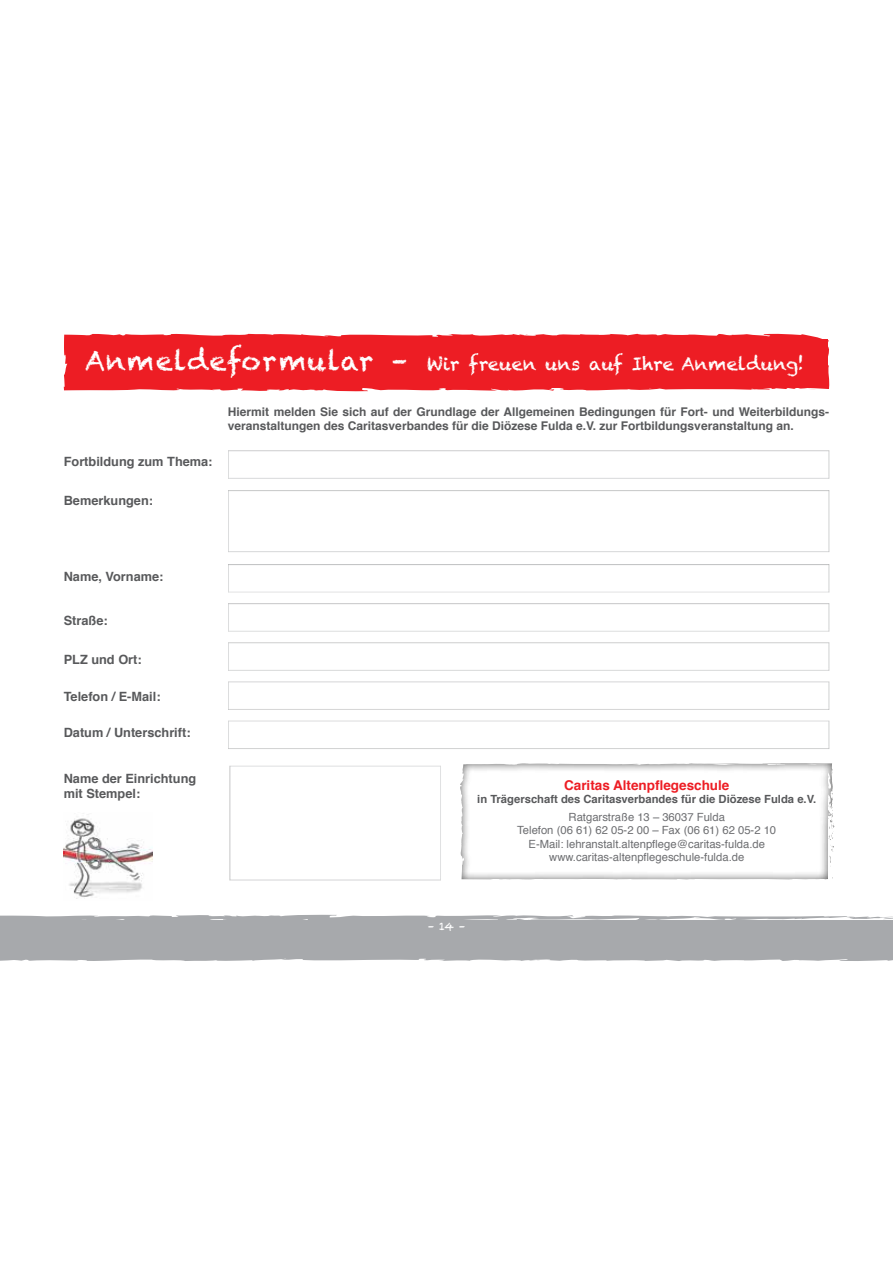
<style>
.page{position:relative;width:893px;height:1263px;background:#fff}
.page>*{position:absolute;margin:0;border:0;box-sizing:border-box;transform-origin:0 0}
.t1{font:18px "Chalkduster";color:#fff}
.t2{font:700 13.5px "Helvetica";color:#ed1d24}
.t3{font:700 12.75px/15.3px "Helvetica";color:#58595b}
.t4{font:700 12px/14.4px "Helvetica";color:#58595b}
.t5{font:11.25px/13.5px "Helvetica";color:#6d6e71;text-align:center}
.t6{font:700 11.25px "Helvetica";color:#58595b}
.t7{font:10.65px "Chalkduster";color:#fff}
.s1{font-size:27px}
</style>
<div class="page">
<svg style="left:0;top:914px;width:893px;height:47px;background:#adafb1"></svg>
<svg style="left:64px;top:333px;width:765px;height:59px;background:#ee2d33"></svg>
<svg style="left:507px;top:345px;width:13px;height:1px"></svg>
<svg style="left:99px;top:343px;width:14px;height:2px"></svg>
<svg style="left:416px;top:382px;width:15px;height:2px"></svg>
<div style="left:458px;top:763px;width:377px;height:118px;background:#000;opacity:.75"></div>
<div style="left:227px;top:450px;width:603px;height:31px;background:#000;opacity:.5"></div>
<div style="left:227px;top:564px;width:603px;height:31px;background:#000;opacity:.5"></div>
<div style="left:227px;top:642px;width:603px;height:31px;background:#000;opacity:.5"></div>
<div style="left:227px;top:681px;width:603px;height:31px;background:#000;opacity:.5"></div>
<div style="left:227px;top:720px;width:603px;height:31px;background:#000;opacity:.5"></div>
<img style="left:64px;top:814px;width:88px;height:85px">
<h1 class="t1" style="left:85px;top:353px;width:720px"><span class="s1">Anmeldeformular –</span> Wir freuen uns auf Ihre Anmeldung!</h1>
<p class="t4" style="left:228px;top:405px;width:603px">Hiermit melden Sie sich auf der Grundlage der Allgemeinen Bedingungen für Fort- und Weiterbildungs&shy;veranstaltungen des Caritasverbandes für die Diözese Fulda e.V. zur Fortbildungsveranstaltung an.</p>
<p class="t3" style="left:64px;top:454px;width:150px">Fortbildung zum Thema:</p>
<p class="t3" style="left:64px;top:493px;width:91px">Bemerkungen:</p>
<p class="t3" style="left:64px;top:569px;width:101px">Name, Vorname:</p>
<p class="t3" style="left:64px;top:613px;width:45px">Straße:</p>
<p class="t3" style="left:64px;top:652px;width:79px">PLZ und Ort:</p>
<p class="t3" style="left:64px;top:688px;width:98px">Telefon / E-Mail:</p>
<p class="t3" style="left:64px;top:725px;width:128px">Datum / Unterschrift:</p>
<p class="t3" style="left:64px;top:771px;width:134px">Name der Einrichtung mit Stempel:</p>
<p class="t2" style="left:564px;top:774px;width:167px">Caritas Altenpflegeschule</p>
<p class="t6" style="left:477px;top:790px;width:341px">in Trägerschaft des Caritasverbandes für die Diözese Fulda e.V.</p>
<p class="t5" style="left:517px;top:810px;width:260px">Ratgarstraße 13 – 36037 Fulda<br>Telefon (06 61) 62 05-2 00 – Fax (06 61) 62 05-2 10<br>E-Mail: lehranstalt.altenpflege@caritas-fulda.de www.caritas-altenpflegeschule-fulda.de</p>
<p class="t7" style="left:428px;top:920px;width:39px">– 14 –</p>
</div>
